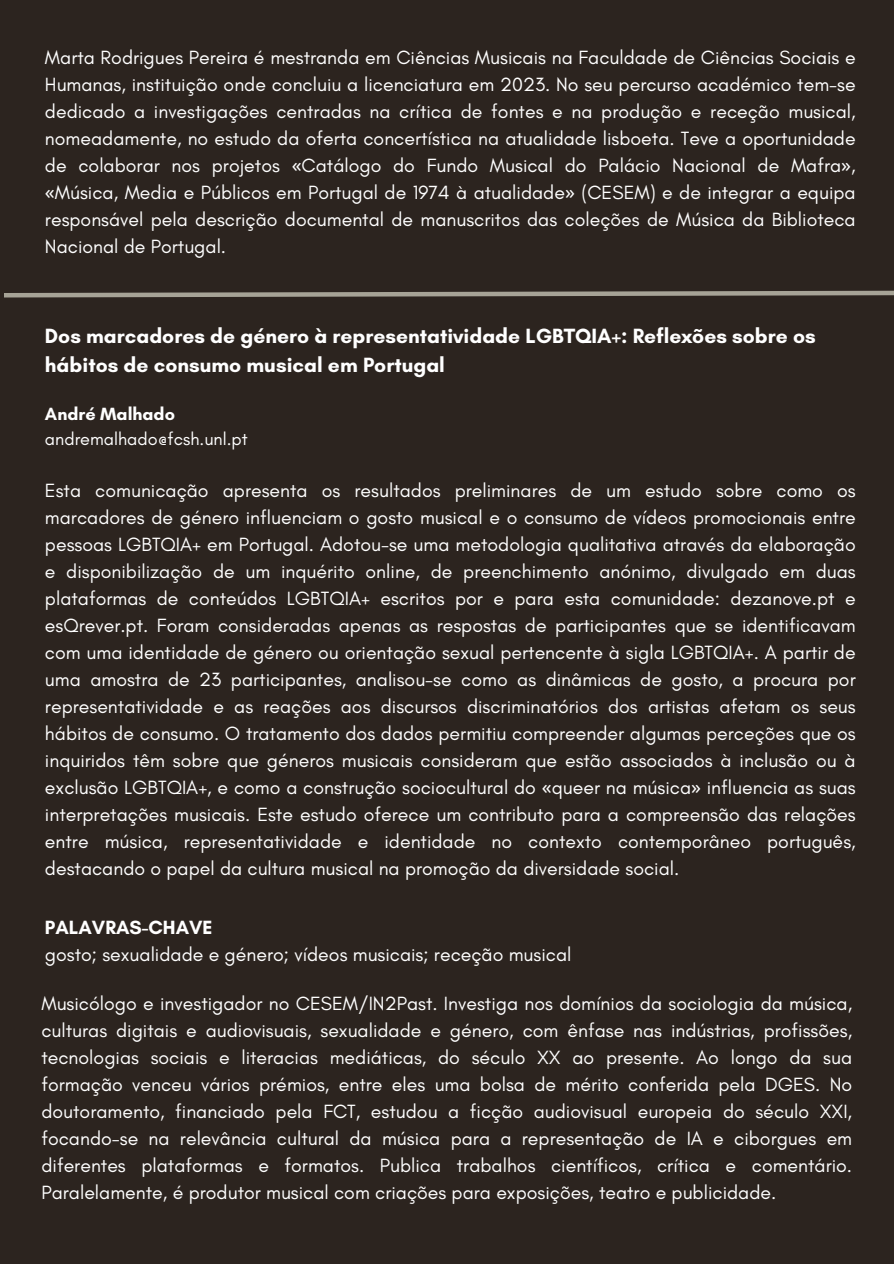
<style>
.page{position:relative;width:894px;height:1264px;background:#fff}
.page>*{position:absolute;margin:0;border:0;box-sizing:border-box;transform-origin:0 0}
.t1{font:700 21px/29.2px "Glacial Indifference";color:#fff}
.t2{font:19.5px/27px "Glacial Indifference";color:#fff;text-align:justify}
.t3{font:18px "Glacial Indifference";color:#fff}
.t4{font:700 18px "Glacial Indifference";color:#fff}
.s1{font-family:"Noto Sans"}
.s2{font-weight:700}
</style>
<div class="page">
<div style="left:0;top:0;width:893px;height:1263px;background:#2c241f"></div>
<svg style="left:4px;top:290px;width:889px;height:8px"></svg>
<h2 class="t2" style="left:45px;top:44px;width:812px">Marta Rodrigues Pereira é mestranda em Ciências Musicais na Faculdade de Ciências Sociais e Humanas, instituição onde concluiu a licenciatura em 2023. No seu percurso académico tem-se dedicado a investigações centradas na crítica de fontes e na produção e receção musical, nomeadamente, no estudo da oferta concertística na atualidade lisboeta. Teve a oportunidade de colaborar nos projetos <span class="s1">«</span>Catálogo do Fundo Musical do Palácio Nacional de Mafra<span class="s1">»</span>, <span class="s1">«</span>Música, Media e Públicos em Portugal de 1974 à atualidade<span class="s1">»</span> (CESEM) e de integrar a equipa responsável pela descrição documental de manuscritos das coleções de Música da Biblioteca Nacional de Portugal.</h2>
<p class="t1" style="left:45px;top:321px;width:772px">Dos marcadores de género à representatividade LGBTQIA+: Reflexões sobre os hábitos de consumo musical em Portugal</p>
<h1 class="t4" style="left:45px;top:403px;width:131px">André Malhado</h1>
<p class="t3" style="left:45px;top:427px;width:204px">andremalhado@fcsh.unl.pt</p>
<p class="t2" style="left:45px;top:476px;width:812px">Esta comunicação apresenta os resultados preliminares de um estudo sobre como os marcadores de género influenciam o gosto musical e o consumo de vídeos promocionais entre pessoas LGBTQIA+ em Portugal. Adotou-se uma metodologia qualitativa através da elaboração e disponibilização de um inquérito online, de preenchimento anónimo, divulgado em duas plataformas de conteúdos LGBTQIA+ escritos por e para esta comunidade: dezanove.pt e esQrever.pt. Foram consideradas apenas as respostas de participantes que se identificavam com uma identidade de género ou orientação sexual pertencente à sigla LGBTQIA+. A partir de uma amostra de 23 participantes, analisou-se como as dinâmicas de gosto, a procura por representatividade e as reações aos discursos discriminatórios dos artistas afetam os seus hábitos de consumo. O tratamento dos dados permitiu compreender algumas perceções que os inquiridos têm sobre que géneros musicais consideram que estão associados à inclusão ou à exclusão LGBTQIA+, e como a construção sociocultural do <span class="s1">«</span>queer na música<span class="s1">»</span> influencia as suas interpretações musicais. Este estudo oferece um contributo para a compreensão das relações entre música, representatividade e identidade no contexto contemporâneo português, destacando o papel da cultura musical na promoção da diversidade social.</p>
<h2 class="t2" style="left:45px;top:913px;width:528px"><span class="s2">PALAVRAS-CHAVE<br></span>gosto; sexualidade e género; vídeos musicais; receção musical</h2>
<h2 class="t2" style="left:41px;top:989px;width:812px">Musicólogo e investigador no CESEM/IN2Past. Investiga nos domínios da sociologia da música, culturas digitais e audiovisuais, sexualidade e género, com ênfase nas indústrias, profissões, tecnologias sociais e literacias mediáticas, do século XX ao presente. Ao longo da sua formação venceu vários prémios, entre eles uma bolsa de mérito conferida pela DGES. No doutoramento, financiado pela FCT, estudou a ficção audiovisual europeia do século XXI, focando-se na relevância cultural da música para a representação de IA e ciborgues em diferentes plataformas e formatos. Publica trabalhos científicos, crítica e comentário.<br>Paralelamente, é produtor musical com criações para exposições, teatro e publicidade.</h2>
</div>
